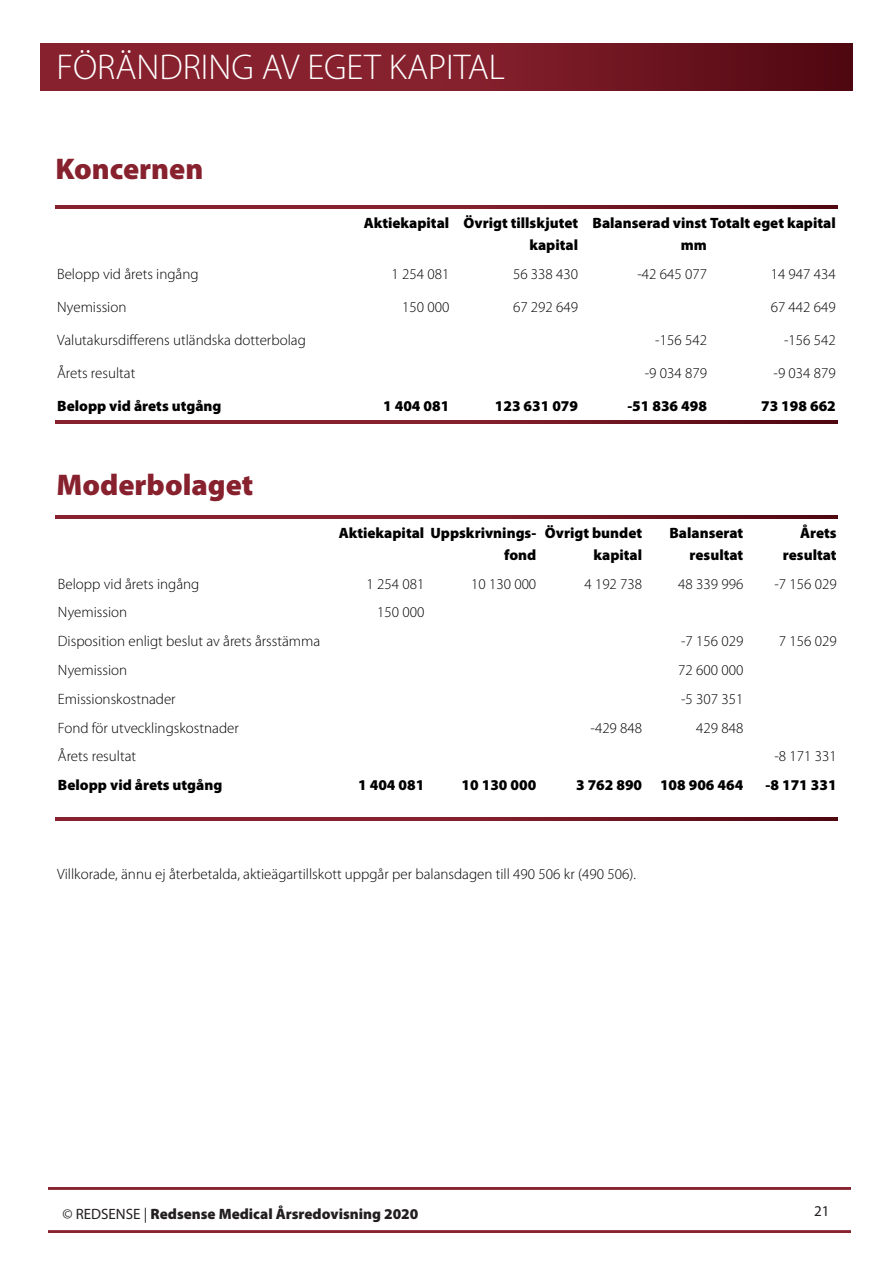
<style>
.page{position:relative;width:893px;height:1263px;background:#fff}
.page>*{position:absolute;margin:0;border:0;box-sizing:border-box;transform-origin:0 0}
.t1{font:300 36px "Myriad Pro";color:#fff}
.t2{font:900 30px "Myriad Pro";color:#87212e}
.t3{font:300 15px "Myriad Pro";color:#000}
.t4{font:900 15px/21.6px "Myriad Pro";color:#000;text-align:right}
.t5{font:900 15px "Myriad Pro";color:#231f20}
.t6{font:15px "Myriad Pro";color:#231f20}
.s1{font-weight:400}
</style>
<div class="page">
<div style="left:40px;top:43px;width:813px;height:47px;background:linear-gradient(to right,#952836,#5e0e18)"></div>
<svg style="left:56px;top:205px;width:781px;height:3px"></svg>
<svg style="left:56px;top:420px;width:781px;height:3px"></svg>
<svg style="left:56px;top:516px;width:781px;height:3px"></svg>
<svg style="left:56px;top:818px;width:781px;height:3px"></svg>
<svg style="left:49px;top:1187px;width:802px;height:46px"></svg>
<h1 class="t1" style="left:56px;top:52px;width:450px">FÖRÄNDRING AV EGET KAPITAL</h1>
<h2 class="t2" style="left:56px;top:156px;width:149px">Koncernen</h2>
<p class="t4" style="left:364px;top:213px;width:216px">Aktiekapital Övrigt tillskjutet kapital</p>
<p class="t4" style="left:681px;top:213px;width:156px;text-align:left;text-indent:-88px">Balanserad vinst Totalt eget kapital mm</p>
<p class="t3" style="left:57px;top:268px;width:143px">Belopp vid årets ingång</p>
<p class="t3" style="left:391px;top:268px;width:59px">1 254 081</p>
<p class="t3" style="left:513px;top:268px;width:67px">56 338 430</p>
<p class="t3" style="left:637px;top:268px;width:71px">-42 645 077</p>
<p class="t3" style="left:771px;top:268px;width:67px">14 947 434</p>
<p class="t3" style="left:57px;top:301px;width:71px">Nyemission</p>
<p class="t3" style="left:402px;top:301px;width:49px">150 000</p>
<p class="t3" style="left:513px;top:301px;width:67px">67 292 649</p>
<p class="t3" style="left:771px;top:301px;width:67px">67 442 649</p>
<p class="t3" style="left:57px;top:334px;width:250px">Valutakursdifferens utländska dotterbolag</p>
<p class="t3" style="left:655px;top:334px;width:53px">-156 542</p>
<p class="t3" style="left:784px;top:334px;width:53px">-156 542</p>
<p class="t3" style="left:57px;top:367px;width:80px">Årets resultat</p>
<p class="t3" style="left:645px;top:367px;width:64px">-9 034 879</p>
<p class="t3" style="left:773px;top:367px;width:64px">-9 034 879</p>
<p class="t4" style="left:57px;top:397px;width:166px">Belopp vid årets utgång</p>
<p class="t4" style="left:383px;top:397px;width:68px">1 404 081</p>
<p class="t4" style="left:495px;top:397px;width:85px">123 631 079</p>
<p class="t4" style="left:627px;top:397px;width:81px">-51 836 498</p>
<p class="t4" style="left:761px;top:397px;width:76px">73 198 662</p>
<h2 class="t2" style="left:56px;top:473px;width:199px">Moderbolaget</h2>
<p class="t4" style="left:339px;top:524px;width:199px">Aktiekapital Uppskrivnings&shy;fond</p>
<p class="t4" style="left:545px;top:524px;width:99px">Övrigt bundet kapital</p>
<p class="t4" style="left:669px;top:524px;width:75px">Balanserat resultat</p>
<p class="t4" style="left:783px;top:524px;width:55px">Årets resultat</p>
<p class="t3" style="left:58px;top:577px;width:143px">Belopp vid årets ingång</p>
<p class="t3" style="left:366px;top:577px;width:59px">1 254 081</p>
<p class="t3" style="left:471px;top:577px;width:67px">10 130 000</p>
<p class="t3" style="left:584px;top:577px;width:59px">4 192 738</p>
<p class="t3" style="left:678px;top:577px;width:67px">48 339 996</p>
<p class="t3" style="left:774px;top:577px;width:64px">-7 156 029</p>
<p class="t3" style="left:58px;top:606px;width:71px">Nyemission</p>
<p class="t3" style="left:377px;top:606px;width:49px">150 000</p>
<p class="t3" style="left:58px;top:635px;width:264px">Disposition enligt beslut av årets årsstämma</p>
<p class="t3" style="left:681px;top:635px;width:64px">-7 156 029</p>
<p class="t3" style="left:779px;top:635px;width:59px">7 156 029</p>
<p class="t3" style="left:58px;top:664px;width:71px">Nyemission</p>
<p class="t3" style="left:678px;top:664px;width:67px">72 600 000</p>
<p class="t3" style="left:58px;top:692px;width:119px">Emissionskostnader</p>
<p class="t3" style="left:681px;top:692px;width:64px">-5 307 351</p>
<p class="t3" style="left:58px;top:721px;width:182px">Fond för utvecklingskostnader</p>
<p class="t3" style="left:590px;top:721px;width:53px">-429 848</p>
<p class="t3" style="left:696px;top:721px;width:49px">429 848</p>
<p class="t3" style="left:58px;top:750px;width:80px">Årets resultat</p>
<p class="t3" style="left:774px;top:750px;width:64px">-8 171 331</p>
<p class="t4" style="left:58px;top:775px;width:166px">Belopp vid årets utgång</p>
<p class="t4" style="left:358px;top:775px;width:68px">1 404 081</p>
<p class="t4" style="left:462px;top:775px;width:76px">10 130 000</p>
<p class="t4" style="left:576px;top:775px;width:169px">3 762 890 108 906 464</p>
<p class="t4" style="left:766px;top:775px;width:73px">-8 171 331</p>
<p class="t3" style="left:57px;top:868px;width:580px">Villkorade, ännu ej återbetalda, aktieägartillskott uppgår per balansdagen till 490 506 kr (490 506).</p>
<p class="t5" style="left:62px;top:1207px;width:358px"><span class="s1">© REDSENSE |</span> Redsense Medical Årsredovisning 2020</p>
<p class="t6" style="left:814px;top:1205px;width:17px">21</p>
</div>
